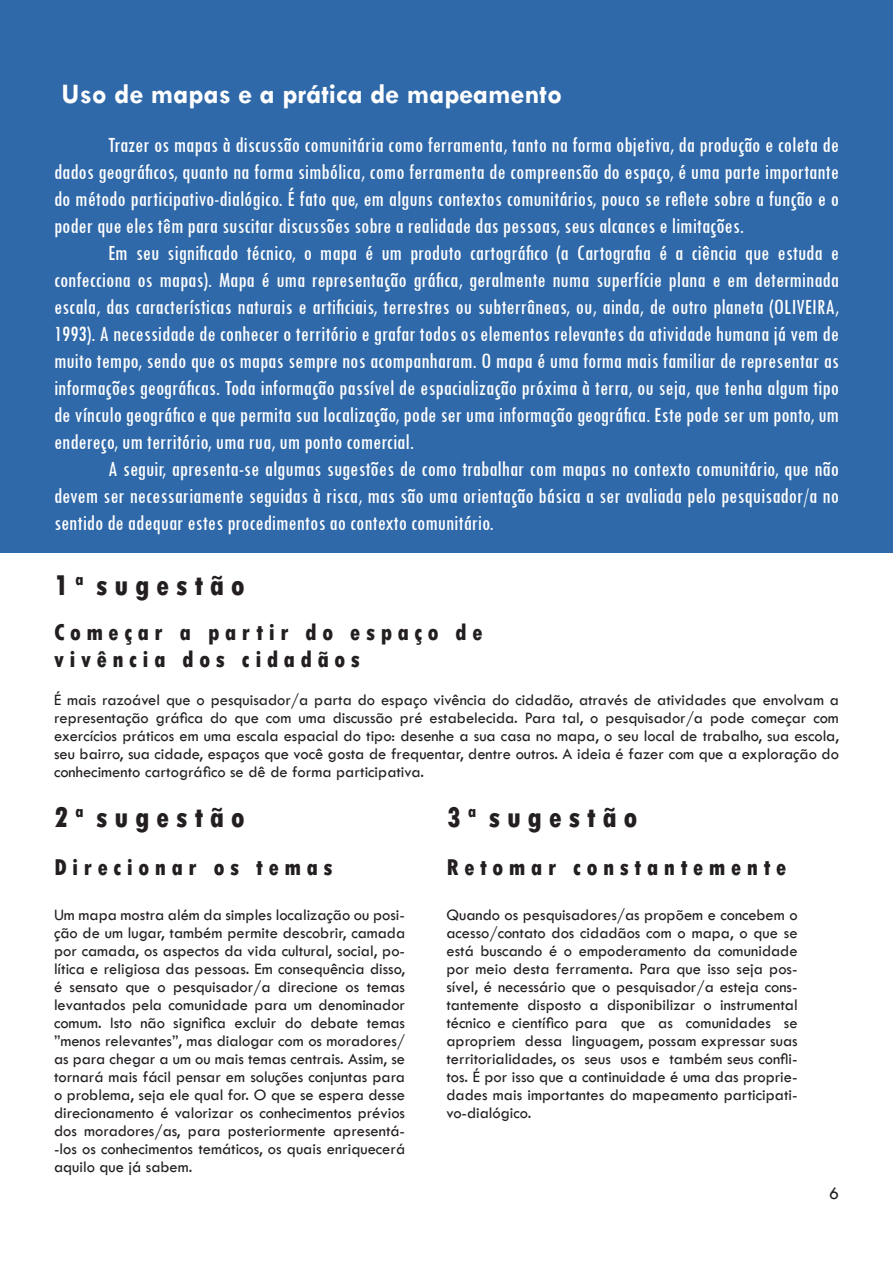
<style>
.page{position:relative;width:893px;height:1263px;background:#fff}
.page>*{position:absolute;margin:0;border:0;box-sizing:border-box;transform-origin:0 0}
.t1{font:800 condensed 30px "Tw Cen";letter-spacing:.23em;color:#231f20}
.t2{font:700 28.5px "Tw Cen";color:#fff}
.t3{font:800 condensed 24px/27px "Tw Cen";letter-spacing:.23em;color:#231f20}
.t4{font:condensed 22.5px/27px "Tw Cen";color:#fff;text-align:justify}
.t5{font:18px "Tw Cen";color:#231f20}
.t6{font:16.5px/18px "Tw Cen";color:#231f20;text-align:justify}
</style>
<div class="page">
<div style="left:0;top:0;width:893px;height:553px;background:#3069a9"></div>
<p class="t2" style="left:62px;top:77px;width:502px">Uso de mapas e a prática de mapeamento</p>
<p class="t4" style="left:54px;top:131px;width:786px;text-indent:54px">Trazer os mapas à discussão comunitária como ferramenta, tanto na forma objetiva, da produção e coleta de dados geográficos, quanto na forma simbólica, como ferramenta de compreensão do espaço, é uma parte importante do método participativo-dialógico. É fato que, em alguns contextos comunitários, pouco se reflete sobre a função e o poder que eles têm para suscitar discussões sobre a realidade das pessoas, seus alcances e limitações.</p>
<p class="t4" style="left:54px;top:239px;width:786px;text-indent:54px">Em seu significado técnico, o mapa é um produto cartográfico (a Cartografia é a ciência que estuda e confecciona os mapas). Mapa é uma representação gráfica, geralmente numa superfície plana e em determinada escala, das características naturais e artificiais, terrestres ou subterrâneas, ou, ainda, de outro planeta (OLIVEIRA, 1993). A necessidade de conhecer o território e grafar todos os elementos relevantes da atividade humana já vem de muito tempo, sendo que os mapas sempre nos acompanharam. O mapa é uma forma mais familiar de representar as informações geográficas. Toda informação passível de espacialização próxima à terra, ou seja, que tenha algum tipo de vínculo geográfico e que permita sua localização, pode ser uma informação geográfica. Este pode ser um ponto, um endereço, um território, uma rua, um ponto comercial.</p>
<p class="t4" style="left:54px;top:455px;width:786px;text-indent:54px">A seguir, apresenta-se algumas sugestões de como trabalhar com mapas no contexto comunitário, que não devem ser necessariamente seguidas à risca, mas são uma orientação básica a ser avaliada pelo pesquisador/a no sentido de adequar estes procedimentos ao contexto comunitário.</p>
<p class="t1" style="left:54px;top:567px;width:192px">1 <sup>a</sup> sugestão</p>
<p class="t3" style="left:54px;top:619px;width:430px">Começar a partir do espaço de vivência dos cidadãos</p>
<p class="t6" style="left:54px;top:691px;width:786px">É mais razoável que o pesquisador/a parta do espaço vivência do cidadão, através de atividades que envolvam a representação gráfica do que com uma discussão pré estabelecida. Para tal, o pesquisador/a pode começar com exercícios práticos em uma escala espacial do tipo: desenhe a sua casa no mapa, o seu local de trabalho, sua escola, seu bairro, sua cidade, espaços que você gosta de frequentar, dentre outros. A ideia é fazer com que a exploração do conhecimento cartográfico se dê de forma participativa.</p>
<p class="t1" style="left:54px;top:800px;width:192px">2 <sup>a</sup> sugestão</p>
<p class="t3" style="left:54px;top:854px;width:280px">Direcionar os temas</p>
<p class="t6" style="left:54px;top:905px;width:353px">Um mapa mostra além da simples localização ou posi&shy;ção de um lugar, também permite descobrir, camada por camada, os aspectos da vida cultural, social, po&shy;lítica e religiosa das pessoas. Em consequência disso, é sensato que o pesquisador/a direcione os temas levantados pela comunidade para um denominador comum. Isto não significa excluir do debate temas ”menos relevantes”, mas dialogar com os moradores/ as para chegar a um ou mais temas centrais. Assim, se tornará mais fácil pensar em soluções conjuntas para o problema, seja ele qual for. O que se espera desse direcionamento é valorizar os conhecimentos prévios dos moradores/as, para posteriormente apresentá--los os conhecimentos temáticos, os quais enriquecerá aquilo que já sabem.</p>
<p class="t1" style="left:446px;top:800px;width:192px">3 <sup>a</sup> sugestão</p>
<p class="t3" style="left:446px;top:854px;width:341px">Retomar constantemente</p>
<p class="t6" style="left:446px;top:905px;width:353px">Quando os pesquisadores/as propõem e concebem o acesso/contato dos cidadãos com o mapa, o que se está buscando é o empoderamento da comunidade por meio desta ferramenta. Para que isso seja pos&shy;sível, é necessário que o pesquisador/a esteja cons&shy;tantemente disposto a disponibilizar o instrumental técnico e científico para que as comunidades se apropriem dessa linguagem, possam expressar suas territorialidades, os seus usos e também seus confli&shy;tos. É por isso que a continuidade é uma das proprie&shy;dades mais importantes do mapeamento participati&shy;vo-dialógico.</p>
<p class="t5" style="left:829px;top:1182px;width:11px">6</p>
</div>
